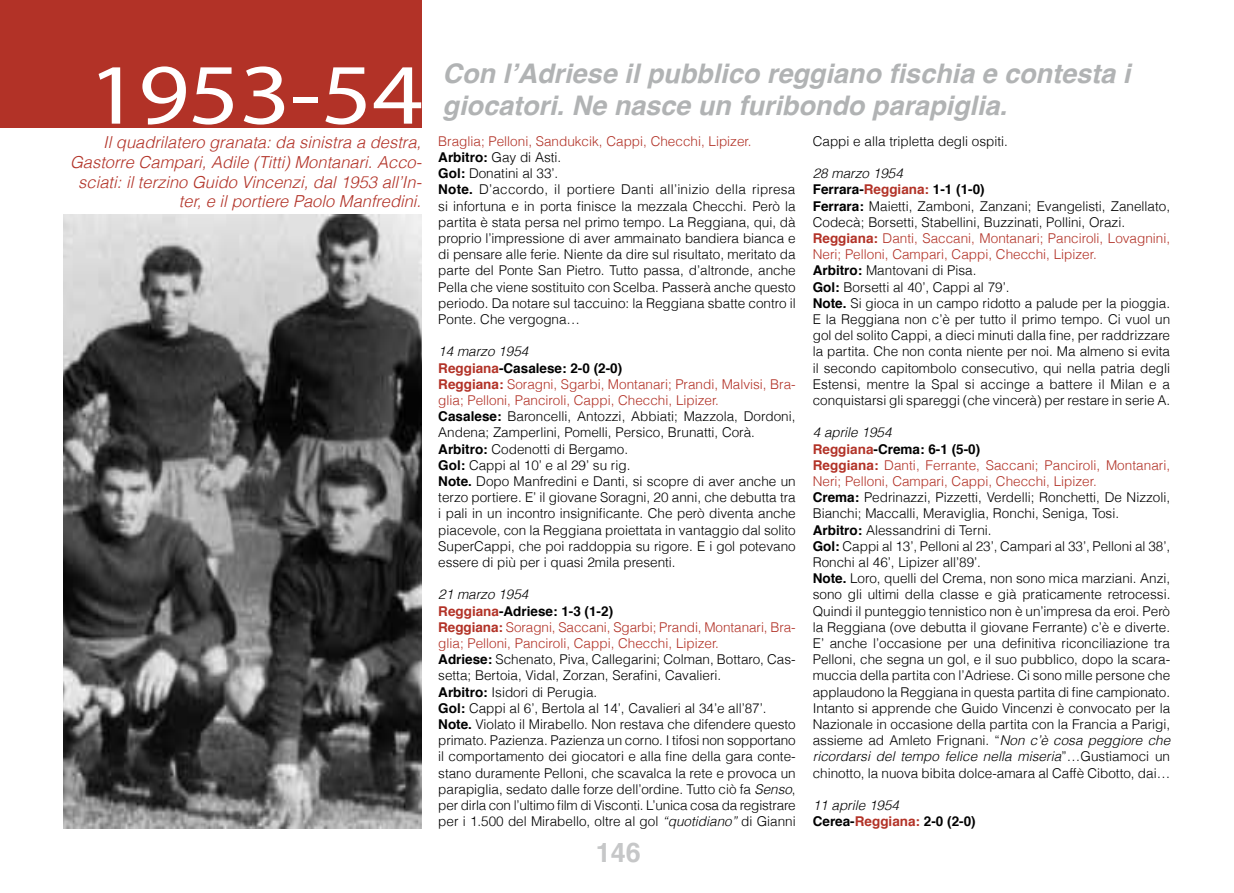
<style>
.page{position:relative;width:1234px;height:893px;background:#fff}
.page>*{position:absolute;margin:0;border:0;box-sizing:border-box;transform-origin:0 0}
.t1{font:86.55px "Myriad Pro";letter-spacing:-.005em;color:#fff;scale:1.15 1}
.t2{font:italic 700 27px/32.4px "Helvetica";color:#b1b3b4}
.t3{font:700 27px "Helvetica";color:#c6c7c8}
.t4{font:italic 300 16.5px/19.8px "Helvetica";color:#b23227;text-align:right}
.t5{font:300 13.5px/16.2px "Helvetica";color:#000}
.t6{font:700 13.5px/16.2px "Helvetica";color:#000}
.s1{font-style:italic}
.s2{font-weight:700}
.s3{font-weight:700;color:#b23227}
.s4{color:#b23227}
.s5{font-weight:300;font-style:italic}
</style>
<div class="page">
<div style="left:0;top:0;width:421px;height:127px;background:#b23227"></div>
<img style="left:64px;top:215px;width:357px;height:613px">
<h1 class="t1" style="left:88px;top:41px;width:293px">1953-54</h1>
<p class="t4" style="left:70px;top:132px;width:353px">Il quadrilatero granata: da sinistra a destra, Gastorre Campari, Adile (Titti) Montanari. Acco&shy;sciati: il terzino Guido Vincenzi, dal 1953 all’In&shy;ter, e il portiere Paolo Manfredini.</p>
<h2 class="t2" style="left:442px;top:57px;width:689px">Con lʼAdriese il pubblico reggiano fischia e contesta i giocatori. Ne nasce un furibondo parapiglia.</h2>
<p class="t5" style="left:812px;top:132px;width:197px">Cappi e alla tripletta degli ospiti.</p>
<p class="t5" style="left:812px;top:165px;width:359px"><span class="s1">28 marzo 1954<br></span><span class="s2">Ferrara-</span><span class="s3">Reggiana:</span> <span class="s2">1-1 (1-0)<br>Ferrara:</span> Maietti, Zamboni, Zanzani; Evangelisti, Zanellato, Codecà; Borsetti, Stabellini, Buzzinati, Pollini, Orazi.<br><span class="s3">Reggiana:</span> <span class="s4">Danti, Saccani, Montanari; Panciroli, Lovagnini, Neri; Pelloni, Campari, Cappi, Checchi, Lipizer.<br></span><span class="s2">Arbitro:</span> Mantovani di Pisa.<br><span class="s2">Gol:</span> Borsetti al 40’, Cappi al 79’.<br><span class="s2">Note.</span> Si gioca in un campo ridotto a palude per la pioggia.<br>E la Reggiana non c’è per tutto il primo tempo. Ci vuol un gol del solito Cappi, a dieci minuti dalla fine, per raddrizzare la partita. Che non conta niente per noi. Ma almeno si evita il secondo capitombolo consecutivo, qui nella patria degli Estensi, mentre la Spal si accinge a battere il Milan e a conquistarsi gli spareggi (che vincerà) per restare in serie A.</p>
<p class="t5" style="left:812px;top:424px;width:359px"><span class="s1">4 aprile 1954<br></span><span class="s3">Reggiana</span><span class="s2">-Crema: 6-1 (5-0)<br></span><span class="s3">Reggiana:</span> <span class="s4">Danti, Ferrante, Saccani; Panciroli, Montanari, Neri; Pelloni, Campari, Cappi, Checchi, Lipizer.<br></span><span class="s2">Crema:</span> Pedrinazzi, Pizzetti, Verdelli; Ronchetti, De Nizzoli, Bianchi; Maccalli, Meraviglia, Ronchi, Seniga, Tosi.<br><span class="s2">Arbitro:</span> Alessandrini di Terni.<br><span class="s2">Gol:</span> Cappi al 13’, Pelloni al 23’, Campari al 33’, Pelloni al 38’, Ronchi al 46’, Lipizer all’89’.<br><span class="s2">Note.</span> Loro, quelli del Crema, non sono mica marziani. Anzi, sono gli ultimi della classe e già praticamente retrocessi.<br>Quindi il punteggio tennistico non è un’impresa da eroi. Però la Reggiana (ove debutta il giovane Ferrante) c’è e diverte.<br>E’ anche l’occasione per una definitiva riconciliazione tra Pelloni, che segna un gol, e il suo pubblico, dopo la scara&shy;muccia della partita con l’Adriese. Ci sono mille persone che applaudono la Reggiana in questa partita di fine campionato.<br>Intanto si apprende che Guido Vincenzi è convocato per la Nazionale in occasione della partita con la Francia a Parigi, assieme ad Amleto Frignani. “<span class="s1">Non c’è cosa peggiore che ricordarsi del tempo felice nella miseria</span>”…Gustiamoci un chinotto, la nuova bibita dolce-amara al Caffè Cibotto, dai…</p>
<p class="t6" style="left:812px;top:797px;width:164px"><span class="s5">11 aprile 1954<br></span>Cerea-<span class="s4">Reggiana:</span> 2-0 (2-0)</p>
<p class="t5" style="left:438px;top:132px;width:359px"><span class="s4">Braglia; Pelloni, Sandukcik, Cappi, Checchi, Lipizer.<br></span><span class="s2">Arbitro:</span> Gay di Asti.<br><span class="s2">Gol:</span> Donatini al 33’.<br><span class="s2">Note.</span> D’accordo, il portiere Danti all’inizio della ripresa si infortuna e in porta finisce la mezzala Checchi. Però la partita è stata persa nel primo tempo. La Reggiana, qui, dà proprio l’impressione di aver ammainato bandiera bianca e di pensare alle ferie. Niente da dire sul risultato, meritato da parte del Ponte San Pietro. Tutto passa, d’altronde, anche Pella che viene sostituito con Scelba. Passerà anche questo periodo. Da notare sul taccuino: la Reggiana sbatte contro il Ponte. Che vergogna…</p>
<p class="t5" style="left:438px;top:343px;width:359px"><span class="s1">14 marzo 1954<br></span><span class="s3">Reggiana</span><span class="s2">-Casalese: 2-0 (2-0)<br></span><span class="s3">Reggiana:</span> <span class="s4">Soragni, Sgarbi, Montanari; Prandi, malvisi, Bra&shy;glia; Pelloni, Panciroli, Cappi, Checchi, Lipizer.<br></span><span class="s2">Casalese:</span> Baroncelli, Antozzi, Abbiati; Mazzola, Dordoni, Andena; Zamperlini, Pomelli, Persico, Brunatti, Corà.<br><span class="s2">Arbitro:</span> Codenotti di Bergamo.<br><span class="s2">Gol:</span> Cappi al 10’ e al 29’ su rig.<br><span class="s2">Note.</span> Dopo Manfredini e Danti, si scopre di aver anche un terzo portiere. E’ il giovane Soragni, 20 anni, che debutta tra i pali in un incontro insignificante. Che però diventa anche piacevole, con la Reggiana proiettata in vantaggio dal solito SuperCappi, che poi raddoppia su rigore. E i gol potevano essere di più per i quasi 2mila presenti.</p>
<p class="t5" style="left:438px;top:586px;width:359px"><span class="s1">21 marzo 1954<br></span><span class="s3">Reggiana</span><span class="s2">-Adriese: 1-3 (1-2)<br></span><span class="s3">Reggiana:</span> <span class="s4">Soragni, Saccani, Sgarbi; Prandi, Montanari, Bra&shy;glia; Pelloni, Panciroli, Cappi, Checchi, Lipizer.<br></span><span class="s2">Adriese:</span> Schenato, Piva, Callegarini; Colman, Bottaro, Cas&shy;setta; Bertoia, Vidal, Zorzan, Serafini, Cavalieri.<br><span class="s2">Arbitro:</span> Isidori di Perugia.<br><span class="s2">Gol:</span> Cappi al 6’, Bertola al 14’, Cavalieri al 34’e all’87’.<br><span class="s2">Note.</span> Violato il Mirabello. Non restava che difendere questo primato. Pazienza. Pazienza un corno. I tifosi non sopportano il comportamento dei giocatori e alla fine della gara conte&shy;stano duramente Pelloni, che scavalca la rete e provoca un parapiglia, sedato dalle forze dell’ordine. Tutto ciò fa <span class="s1">Senso</span>, per dirla con l’ultimo film di Visconti. L’unica cosa da registrare per i 1.500 del Mirabello, oltre al gol <span class="s1">“quotidiano”</span> di Gianni</p>
<h2 class="t3" style="left:595px;top:831px;width:47px">146</h2>
</div>
